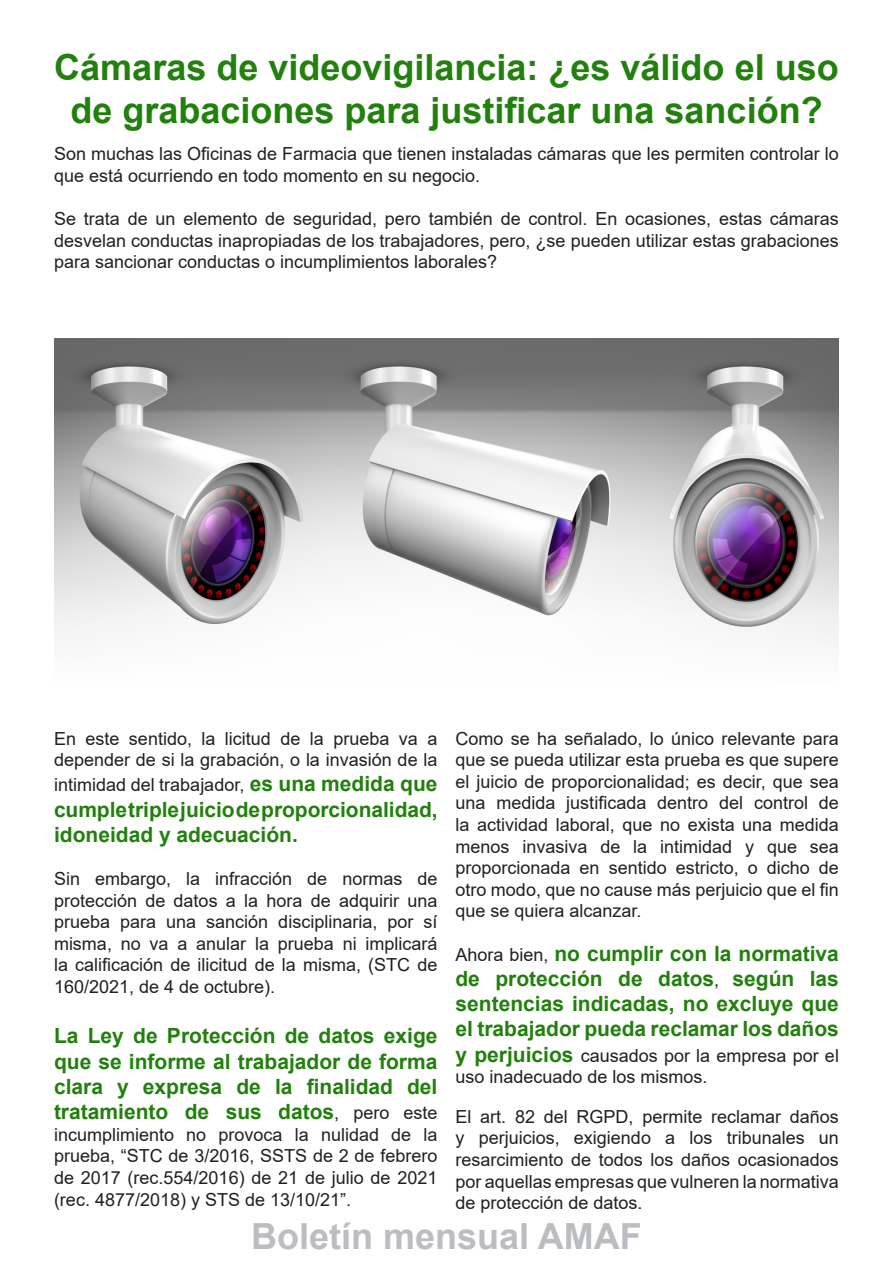
<style>
.page{position:relative;width:893px;height:1263px;background:#fff}
.page>*{position:absolute;margin:0;border:0;box-sizing:border-box;transform-origin:0 0}
.t1{font:700 36px/43.2px "Arial";color:#22800d;text-align:center}
.t2{font:700 36px "Arial";color:#bcbdc0}
.t3{font:700 21px/25.2px "Arial";color:#22800d;text-align:justify}
.t4{font:18px/21.6px "Arial";color:#231f20;text-align:justify}
.s1{font-weight:700;font-size:21px;color:#22800d}
.s2{font-weight:400;font-size:18px;color:#231f20}
</style>
<div class="page">
<img style="left:54px;top:339px;width:785px;height:300px">
<p class="t1" style="left:54px;top:46px;width:786px">Cámaras de videovigilancia: ¿es válido el uso de grabaciones para justificar una sanción?</p>
<p class="t4" style="left:54px;top:143px;width:786px">Son muchas las Oficinas de Farmacia que tienen instaladas cámaras que les permiten controlar lo que está ocurriendo en todo momento en su negocio.</p>
<p class="t4" style="left:54px;top:208px;width:786px">Se trata de un elemento de seguridad, pero también de control. En ocasiones, estas cámaras desvelan conductas inapropiadas de los trabajadores, pero, ¿se pueden utilizar estas grabaciones para sancionar conductas o incumplimientos laborales?</p>
<p class="t4" style="left:54px;top:727px;width:385px">En este sentido, la licitud de la prueba va a depender de si la grabación, o la invasión de la</p>
<p class="t4" style="left:54px;top:774px;width:385px">intimidad del trabajador, <span class="s1">es una medida que</span></p>
<p class="t3" style="left:54px;top:797px;width:385px">cumple triple juicio de proporcionalidad, idoneidad y adecuación.</p>
<p class="t4" style="left:54px;top:868px;width:385px">Sin embargo, la infracción de normas de protección de datos a la hora de adquirir una prueba para una sanción disciplinaria, por sí misma, no va a anular la prueba ni implicará la calificación de ilicitud de la misma, (STC de 160/2021, de 4 de octubre).</p>
<p class="t3" style="left:54px;top:1024px;width:385px">La Ley de Protección de datos exige que se informe al trabajador de forma clara y expresa de la finalidad del tratamiento de sus datos<span class="s2">, pero este</span></p>
<p class="t4" style="left:54px;top:1123px;width:385px">incumplimiento no provoca la nulidad de la prueba, “STC de 3/2016, SSTS de 2 de febrero de 2017 (rec.554/2016) de 21 de julio de 2021 (rec. 4877/2018) y STS de 13/10/21”.</p>
<p class="t4" style="left:455px;top:727px;width:385px">Como se ha señalado, lo único relevante para que se pueda utilizar esta prueba es que supere el juicio de proporcionalidad; es decir, que sea una medida justificada dentro del control de la actividad laboral, que no exista una medida menos invasiva de la intimidad y que sea proporcionada en sentido estricto, o dicho de otro modo, que no cause más perjuicio que el fin que se quiera alcanzar.</p>
<p class="t3" style="left:455px;top:941px;width:385px"><span class="s2">Ahora bien,</span> no cumplir con la normativa de protección de datos<span class="s2">,</span> según las sentencias indicadas, no excluye que el trabajador pueda reclamar los daños</p>
<p class="t4" style="left:455px;top:1044px;width:385px"><span class="s1">y perjuicios</span> causados por la empresa por el uso inadecuado de los mismos.</p>
<p class="t4" style="left:455px;top:1105px;width:385px">El art. 82 del RGPD, permite reclamar daños y perjuicios, exigiendo a los tribunales un resarcimiento de todos los daños ocasionados por aquellas empresas que vulneren la normativa de protección de datos.</p>
<h1 class="t2" style="left:251px;top:1211px;width:392px">Boletín mensual AMAF</h1>
</div>
